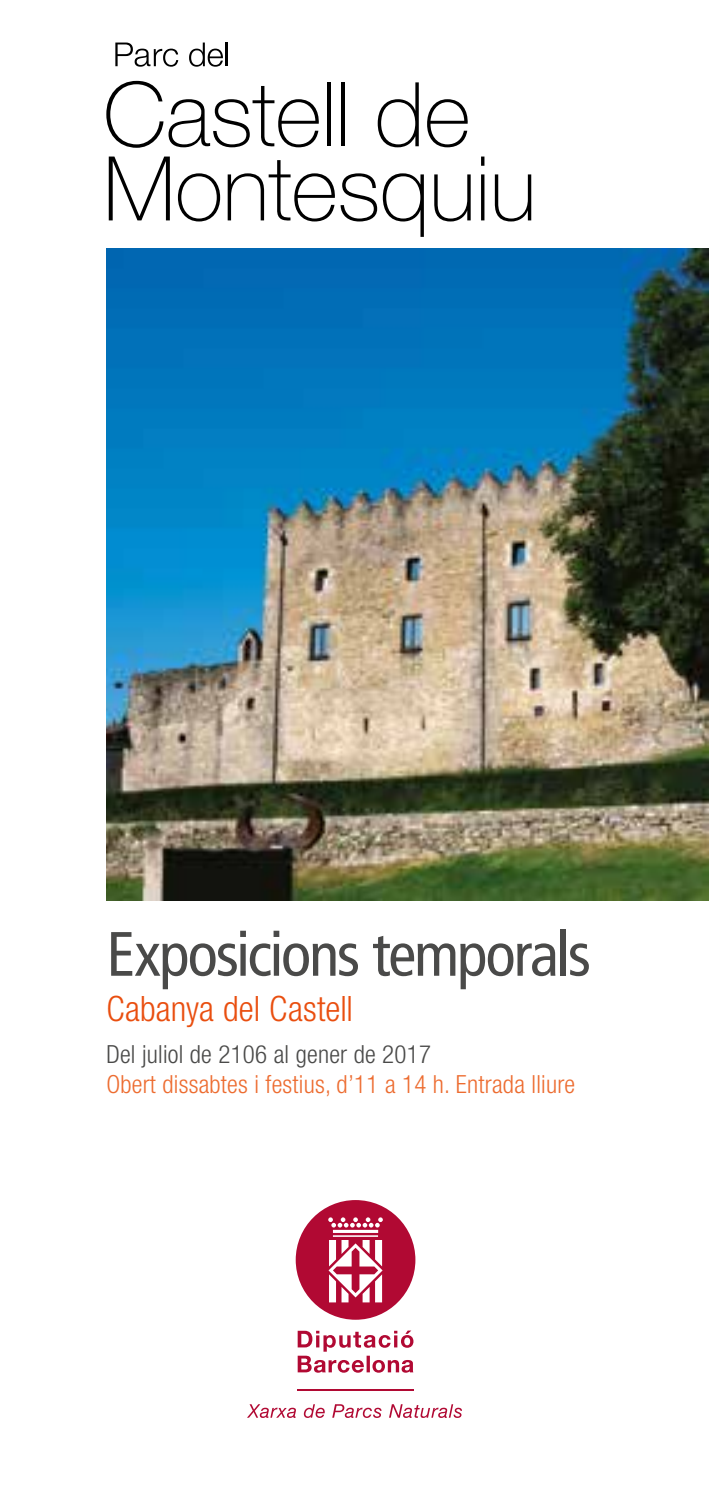
<style>
.page{position:relative;width:709px;height:1489px;background:#fff}
.page>*{position:absolute;margin:0;border:0;box-sizing:border-box;transform-origin:0 0}
.t1{font:condensed 62.5px "Frutiger LT Std";letter-spacing:-.035em;color:#4a4a49}
.t2{font:300 condensed 35px "Helvetica Neue LT Std";letter-spacing:.005em;color:#e94e0f}
.t3{font:300 condensed 25px "Helvetica Neue LT Std";letter-spacing:.01em;color:#ed6c30}
.t4{font:300 condensed 25px "Helvetica Neue LT Std";letter-spacing:.01em;color:#4a4a49}
</style>
<div class="page">
<img style="left:106px;top:248px;width:603px;height:652px">
<svg style="left:106px;top:81px;width:213px;height:67px"></svg>
<hr style="left:327px;top:82px;width:3px;height:64px;background:#000">
<hr style="left:342px;top:82px;width:3px;height:64px;background:#000">
<svg style="left:378px;top:82px;width:41px;height:65px"></svg>
<svg style="left:427px;top:99px;width:41px;height:48px"></svg>
<svg style="left:109px;top:156px;width:61px;height:64px"></svg>
<svg style="left:178px;top:173px;width:42px;height:48px"></svg>
<svg style="left:228px;top:160px;width:149px;height:61px"></svg>
<svg style="left:383px;top:173px;width:41px;height:64px"></svg>
<svg style="left:434px;top:174px;width:36px;height:47px"></svg>
<svg style="left:481px;top:156px;width:3px;height:10px"></svg>
<hr style="left:481px;top:174px;width:3px;height:46px;background:#000">
<svg style="left:495px;top:174px;width:36px;height:47px"></svg>
<svg style="left:115px;top:43px;width:63px;height:24px"></svg>
<svg style="left:189px;top:43px;width:34px;height:24px"></svg>
<hr style="left:225px;top:43px;width:2px;height:23px;background:#000">
<svg style="left:298px;top:1330px;width:115px;height:42px"></svg>
<svg style="left:247px;top:1404px;width:49px;height:13px"></svg>
<svg style="left:304px;top:1404px;width:21px;height:13px"></svg>
<svg style="left:332px;top:1404px;width:49px;height:13px"></svg>
<svg style="left:389px;top:1404px;width:73px;height:13px"></svg>
<hr style="left:297px;top:1389px;width:116px;height:1px;background:#b10933">
<svg style="left:296px;top:1200px;width:119px;height:119px"></svg>
<h1 class="t1" style="left:106px;top:917px;width:486px">Exposicions temporals</h1>
<h2 class="t2" style="left:106px;top:988px;width:248px">Cabanya del Castell</h2>
<p class="t4" style="left:106px;top:1039px;width:326px">Del juliol de 2106 al gener de 2017</p>
<p class="t3" style="left:106px;top:1069px;width:470px">Obert dissabtes i festius, d’11 a 14 h. Entrada lliure</p>
</div>
